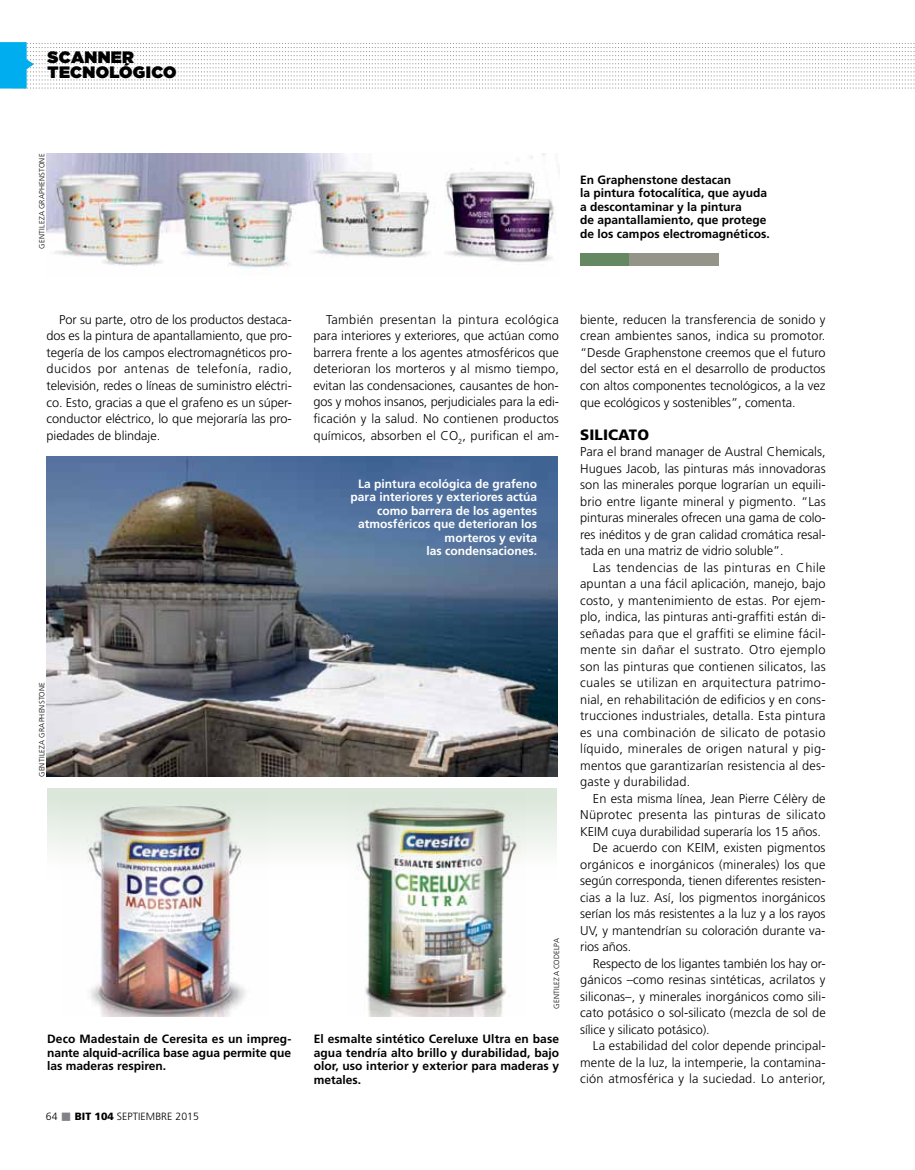
<style>
.page{position:relative;width:915px;height:1170px;background:#fff}
.page>*{position:absolute;margin:0;border:0;box-sizing:border-box;transform-origin:0 0}
.t1{font:900 16.5px/15px "Gotham";letter-spacing:.02em;color:#000}
.t2{font:900 15px "Frutiger";letter-spacing:.005em;color:#000}
.t3{font:300 12.75px/16.5px "Frutiger";letter-spacing:.005em;color:#000;text-align:justify}
.t4{font:700 12px/13.5px "Frutiger";color:#000;text-align:justify}
.t5{font:700 12px/13.5px "Frutiger";color:#fff;text-align:right}
.t6{font:300 10.5px "Frutiger";letter-spacing:.005em;color:#000}
.t7{font:300 7.5px "Frutiger";letter-spacing:.025em;color:#000}
.s1{color:#808285}
.s2{font-weight:900}
</style>
<div class="page">
<div style="left:47px;top:787px;width:509px;height:92px;background:linear-gradient(to bottom,#d8e4d7,#fff)"></div>
<svg style="left:0;top:42px;width:914px;height:47px"></svg>
<div style="left:580px;top:253px;width:138px;height:13px;background:#949488"></div>
<div style="left:580px;top:253px;width:48px;height:13px;background:#648862"></div>
<img style="left:46px;top:154px;width:509px;height:120px">
<img style="left:46px;top:456px;width:511px;height:320px">
<img style="left:61px;top:793px;width:207px;height:223px">
<img style="left:347px;top:793px;width:178px;height:223px">
<p class="t1" style="left:48px;top:49px;width:130px">SCANNER<br>TECNOLÓGICO</p>
<p class="t7" style="left:38px;top:248px;width:96px;rotate:-90deg">Gentileza Graph enstone</p>
<p class="t4" style="left:580px;top:173px;width:191px;text-align:left">En Graphenstone destacan<br>la pintura fotocalítica, que ayuda a descontaminar y la pintura<br>de apantallamiento, que protege de los campos electromagnéticos.</p>
<p class="t3" style="left:46px;top:311px;width:247px;text-indent:13px">Por su parte, otro de los productos destaca&shy;dos es la pintura de apantallamiento, que pro&shy;tegería de los campos electromagnéticos pro&shy;ducidos por antenas de telefonía, radio, televisión, redes o líneas de suministro eléctri&shy;co. Esto, gracias a que el grafeno es un súper&shy;conductor eléctrico, lo que mejoraría las pro&shy;piedades de blindaje.</p>
<p class="t3" style="left:313px;top:311px;width:247px;text-indent:13px">También presentan la pintura ecológica para interiores y exteriores, que actúan como barrera frente a los agentes atmosféricos que deterioran los morteros y al mismo tiempo, evitan las condensaciones, causantes de hon&shy;gos y mohos insanos, perjudiciales para la edi&shy;ficación y la salud. No contienen productos químicos, absorben el CO<sub>2</sub>, purifican el am-</p>
<p class="t7" style="left:38px;top:776px;width:96px;rotate:-90deg">Gentileza graph enstone</p>
<p class="t5" style="left:350px;top:476px;width:188px">La pintura ecológica de grafeno para interiores y exteriores actúa como barrera de los agentes atmosféricos que deterioran los morteros y evita<br>las condensaciones.</p>
<p class="t4" style="left:47px;top:1032px;width:246px">Deco M adestain de Ceresita es un impreg&shy;nante alquid-acrílica base agua permite que las maderas respiren.</p>
<p class="t6" style="left:46px;top:1110px;width:154px">64 <span class="s1">■</span> <span class="s2">BIT 104</span> septiembre 2015</p>
<p class="t7" style="left:552px;top:1008px;width:72px;rotate:-90deg">Gentileza Codelpa</p>
<p class="t4" style="left:314px;top:1032px;width:247px">El esmalte sintético Cereluxe Ultra en base agua tendría alto brillo y durabilidad, bajo olor, uso interior y exterior para maderas y metales.</p>
<p class="t3" style="left:580px;top:311px;width:247px">biente, reducen la transferencia de sonido y crean ambientes sanos, indica su promotor. “Desde Graphenstone creemos que el futuro del sector está en el desarrollo de productos con altos componentes tecnológicos, a la vez que ecológicos y sostenibles”, comenta.</p>
<p class="t2" style="left:580px;top:425px;width:70px">SILICATO</p>
<p class="t3" style="left:580px;top:443px;width:247px">Para el brand manager de Austral C hemicals, Hugues Jacob, las pinturas más innovadoras son las minerales porque lograrían un equili&shy;brio entre ligante mineral y pigmento. “Las pinturas minerales ofrecen una gama de colo&shy;res inéditos y de gran calidad cromática resal&shy;tada en una matriz de vidrio soluble”.</p>
<p class="t3" style="left:580px;top:559px;width:247px;text-indent:13px">Las tendencias de las pinturas en C hile apuntan a una fácil aplicación, manejo, bajo costo, y mantenimiento de estas. Por ejem&shy;plo, indica, las pinturas anti-graffiti están di&shy;señadas para que el graffiti se elimine fácil&shy;mente sin dañar el sustrato. Otro ejemplo son las pinturas que contienen silicatos, las cuales se utilizan en arquitectura patrimo&shy;nial, en rehabilitación de edificios y en cons&shy;trucciones industriales, detalla. Esta pintura es una combinación de silicato de potasio líquido, minerales de origen natural y pig&shy;mentos que garantizarían resistencia al des&shy;gaste y durabilidad.</p>
<p class="t3" style="left:580px;top:790px;width:247px;text-indent:13px">En esta misma línea, Jean Pierre Célèry de Nüprotec presenta las pinturas de silicato KEIM</p>
<p class="t3" style="left:611px;top:823px;width:210px">cuya durabilidad superaría los 15 años.</p>
<p class="t3" style="left:592px;top:839px;width:234px">De acuerdo con KEIM , existen pigmentos</p>
<p class="t3" style="left:580px;top:856px;width:246px">orgánicos e inorgánicos (minerales) los que</p>
<p class="t3" style="left:580px;top:872px;width:247px">según corresponda, tienen diferentes resisten-</p>
<p class="t3" style="left:580px;top:889px;width:247px">cias a la luz. Así, los pigmentos inorgánicos</p>
<p class="t3" style="left:580px;top:905px;width:247px">serían los más resistentes a la luz y a los rayos</p>
<p class="t3" style="left:580px;top:922px;width:247px">UV, y mantendrían su coloración durante va-</p>
<p class="t3" style="left:580px;top:938px;width:53px">rios años.</p>
<p class="t3" style="left:592px;top:955px;width:234px">Respecto de los ligantes también los hay or-</p>
<p class="t3" style="left:580px;top:971px;width:247px">gánicos –como resinas sintéticas, acrilatos y</p>
<p class="t3" style="left:580px;top:988px;width:247px">siliconas–, y minerales inorgánicos como sili-</p>
<p class="t3" style="left:580px;top:1004px;width:247px">cato potásico o sol-silicato (mezcla de sol de</p>
<p class="t3" style="left:580px;top:1021px;width:131px">sílice y silicato potásico).</p>
<p class="t3" style="left:592px;top:1037px;width:234px">La estabilidad del color depende principal-</p>
<p class="t3" style="left:580px;top:1054px;width:247px">mente de la luz, la intemperie, la contamina-</p>
<p class="t3" style="left:580px;top:1070px;width:247px">ción atmosférica y la suciedad. Lo anterior,</p>
</div>
